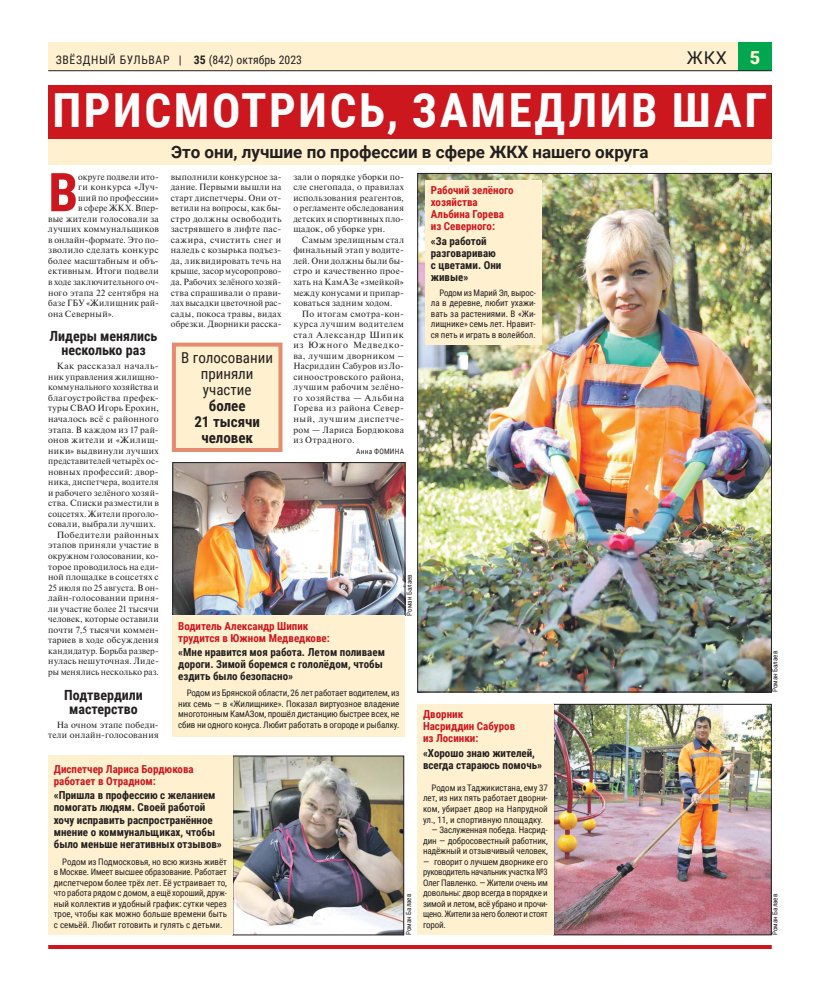
<style>
.page{position:relative;width:820px;height:993px;background:#fff}
.page>*{position:absolute;margin:0;border:0;box-sizing:border-box;transform-origin:0 0}
.t1{font:700 53.4px "Roboto Condensed";color:#cc171e}
.t2{font:700 47px "Roboto Condensed";letter-spacing:.055em;color:#fff}
.t3{font:900 18px "Roboto";color:#fff1d0}
.t4{font:17.6px "Roboto";color:#231f20}
.t5{font:700 17px "Roboto";color:#231f20}
.t6{font:15px/16px "Roboto Condensed";color:#231f20;text-align:center}
.t7{font:700 15px/16px "Roboto Condensed";color:#231f20;text-align:center}
.t8{font:700 14px/14px "Roboto Condensed";color:#231f20;text-align:center}
.t9{font:11.7px "Roboto Condensed";letter-spacing:.04em;color:#231f20}
.t10{font:700 11px/12px "Roboto Condensed";color:#231f20}
.t11{font:700 11px/12px "Roboto Condensed";color:#cc171e}
.t12{font:9px/10.5px "Newton C";letter-spacing:.025em;color:#231f20;text-align:justify}
.t13{font:9px/10.5px "Roboto Condensed";letter-spacing:-.01em;color:#231f20;text-align:justify}
.t14{font:9px "Newton C";letter-spacing:.045em;color:#231f20}
.t15{font:9px "Newton C";color:#231f20}
.t16{font:9px "Newton C";letter-spacing:.05em;color:#231f20}
.t17{font:7.5px "Roboto Condensed";letter-spacing:.025em;color:#231f20}
.t18{font:7px "Roboto Condensed";color:#231f20}
.s1{font-weight:700}
</style>
<div class="page">
<div style="left:48px;top:43px;width:723px;height:28px;background:#fff1d0"></div>
<div style="left:738px;top:43px;width:33px;height:28px;background:#00a650"></div>
<hr style="left:48px;top:70px;width:723px;height:1px;background:#231f20">
<hr style="left:48px;top:945px;width:723px;height:3px;background:#cc171e">
<div style="left:48px;top:85px;width:723px;height:54px;background:#cc171e"></div>
<div style="left:174px;top:344px;width:106px;height:106px;background:#fff1d0"></div>
<div style="left:172px;top:342px;width:110px;height:110px;border:4px solid #e48b70"></div>
<div style="left:48px;top:139px;width:723px;height:26px;background:#fff1d0"></div>
<img style="left:555px;top:706px;width:214px;height:226px">
<div style="left:553px;top:704px;width:218px;height:230px;border:1px solid #231f20"></div>
<img style="left:419px;top:175px;width:350px;height:515px">
<img style="left:234px;top:757px;width:168px;height:175px">
<div style="left:232px;top:755px;width:172px;height:179px;border:1px solid #231f20"></div>
<div style="left:48px;top:755px;width:184px;height:179px;background:#fff1d0"></div>
<img style="left:174px;top:464px;width:229px;height:149px">
<div style="left:172px;top:462px;width:233px;height:153px;border:1px solid #231f20"></div>
<div style="left:425px;top:180px;width:116px;height:164px;background:#fff1d0"></div>
<div style="left:417px;top:704px;width:136px;height:230px;background:#fff1d0"></div>
<div style="left:172px;top:615px;width:233px;height:121px;background:#fff1d0"></div>
<p class="t9" style="left:56px;top:53px;width:247px">ЗВЁЗДНЫЙ БУЛЬВАР | <span class="s1">35</span> (842) октябрь 2023</p>
<h3 class="t4" style="left:686px;top:47px;width:41px">ЖКХ</h3>
<h3 class="t3" style="left:749px;top:47px;width:12px">5</h3>
<h2 class="t2" style="left:52px;top:84px;width:716px">ПРИСМОТРИСЬ, ЗАМЕДЛИВ ШАГ</h2>
<h3 class="t5" style="left:171px;top:143px;width:479px">Это они, лучшие по профессии в сфере ЖКХ нашего округа</h3>
<h1 class="t1" style="left:48px;top:162px;width:31px">В</h1>
<p class="t12" style="left:78px;top:172px;width:82px">округе подвели ито-</p>
<p class="t12" style="left:78px;top:183px;width:82px">ги конкурса «Луч-</p>
<p class="t12" style="left:78px;top:193px;width:82px">ший по профессии»</p>
<p class="t12" style="left:78px;top:204px;width:82px">в сфере ЖКХ. Впер-</p>
<p class="t12" style="left:48px;top:214px;width:112px">вые жители голосовали за</p>
<p class="t12" style="left:48px;top:225px;width:112px">лучших коммунальщиков</p>
<p class="t12" style="left:48px;top:235px;width:112px">в онлайн-формате. Это по-</p>
<p class="t12" style="left:48px;top:246px;width:112px">зволило сделать конкурс</p>
<p class="t12" style="left:48px;top:256px;width:112px">более масштабным и объ-</p>
<p class="t12" style="left:48px;top:267px;width:112px">ективным. Итоги подвели</p>
<p class="t12" style="left:48px;top:277px;width:112px">в ходе заключительного оч-</p>
<p class="t12" style="left:48px;top:288px;width:112px">ного этапа 22 сентября на</p>
<p class="t12" style="left:48px;top:298px;width:112px">базе ГБУ «Жилищник рай-</p>
<p class="t12" style="left:48px;top:309px;width:67px">она Северный».</p>
<h3 class="t8" style="left:50px;top:329px;width:109px">Лидеры менялись несколько раз</h3>
<p class="t14" style="left:57px;top:363px;width:103px">Как рассказал началь-</p>
<p class="t12" style="left:48px;top:372px;width:112px">ник управления жилищно-</p>
<p class="t12" style="left:48px;top:383px;width:112px">коммунального хозяйства и</p>
<p class="t12" style="left:48px;top:393px;width:112px">благоустройства префек-</p>
<p class="t12" style="left:48px;top:404px;width:112px">туры СВАО Игорь Ерохин,</p>
<p class="t12" style="left:48px;top:414px;width:112px">началось всё с районного</p>
<p class="t12" style="left:48px;top:425px;width:112px">этапа. В каждом из 17 рай-</p>
<p class="t16" style="left:48px;top:436px;width:112px">онов жители и «Жилищ-</p>
<p class="t12" style="left:48px;top:446px;width:112px">ники» выдвинули лучших</p>
<p class="t12" style="left:48px;top:456px;width:112px">представителей четырёх ос-</p>
<p class="t12" style="left:48px;top:467px;width:112px">новных профессий: двор-</p>
<p class="t12" style="left:48px;top:477px;width:112px">ника, диспетчера, водителя</p>
<p class="t12" style="left:48px;top:488px;width:112px">и рабочего зелёного хозяй-</p>
<p class="t12" style="left:48px;top:498px;width:112px">ства. Списки разместили в</p>
<p class="t12" style="left:48px;top:509px;width:112px">соцсетях. Жители проголо-</p>
<p class="t12" style="left:48px;top:520px;width:109px">совали, выбрали лучших.</p>
<p class="t14" style="left:57px;top:531px;width:103px">Победители районных</p>
<p class="t12" style="left:48px;top:541px;width:112px">этапов приняли участие в</p>
<p class="t12" style="left:48px;top:551px;width:112px">окружном голосовании, ко-</p>
<p class="t12" style="left:48px;top:562px;width:112px">торое проводилось на еди-</p>
<p class="t12" style="left:48px;top:572px;width:112px">ной площадке в соцсетях с</p>
<p class="t12" style="left:48px;top:583px;width:112px">25 июля по 25 августа. В он-</p>
<p class="t12" style="left:48px;top:593px;width:112px">лайн-голосовании приня-</p>
<p class="t12" style="left:48px;top:604px;width:112px">ли участие более 21 тысячи</p>
<p class="t12" style="left:48px;top:614px;width:112px">человек, которые оставили</p>
<p class="t12" style="left:48px;top:625px;width:112px">почти 7,5 тысячи коммен-</p>
<p class="t12" style="left:48px;top:635px;width:112px">тариев в ходе обсуждения</p>
<p class="t12" style="left:48px;top:646px;width:112px">кандидатур. Борьба развер-</p>
<p class="t12" style="left:48px;top:656px;width:112px">нулась нешуточная. Лиде-</p>
<p class="t15" style="left:48px;top:668px;width:112px">ры менялись несколько раз.</p>
<h3 class="t8" style="left:64px;top:687px;width:80px">Подтвердили мастерство</h3>
<p class="t12" style="left:48px;top:720px;width:112px;text-align:right">На очном этапе победи&shy;тели онлайн-голосования</p>
<p class="t12" style="left:171px;top:172px;width:112px">выполнили конкурсное за&shy;дание. Первыми вышли на старт диспетчеры. Они от&shy;ветили на вопросы, как бы&shy;стро должны освободить застрявшего в лифте пас&shy;сажира, счистить снег и наледь с козырька подъез&shy;да, ликвидировать течь на крыше, засор мусоропрово&shy;да. Рабочих зелёного хозяй&shy;ства спрашивали о прави&shy;лах высадки цветочной рас&shy;сады, покоса травы, видах обрезки. Дворники расска-</p>
<p class="t12" style="left:293px;top:172px;width:112px">зали о порядке уборки по&shy;сле снегопада, о правилах использования реагентов, о регламенте обследования детских и спортивных пло&shy;щадок, об уборке урн.</p>
<p class="t12" style="left:293px;top:235px;width:112px;text-indent:9px">Самым зрелищным стал финальный этап у водите&shy;лей. Они должны были бы&shy;стро и качественно прое&shy;хать на КамАЗе «змейкой» между конусами и припар&shy;коваться задним ходом.</p>
<p class="t12" style="left:293px;top:309px;width:112px;text-indent:9px">По итогам смотра-кон&shy;курса лучшим водителем стал Александр Шипик из Южного Медведко&shy;ва, лучшим дворником – Насриддин Сабуров из Ло&shy;синоостровского района, лучшим рабочим зелёно&shy;го хозяйства — Альбина Горева из района Север&shy;ный, лучшим диспетче&shy;ром — Лариса Бордюкова из Отрадного.</p>
<p class="t17" style="left:356px;top:446px;width:49px">Анна ФОМИНА</p>
<h3 class="t6" style="left:181px;top:349px;width:93px">В голосовании приняли участие</h3>
<h3 class="t7" style="left:194px;top:397px;width:67px">более<br>21 тысячи человек</h3>
<p class="t18" style="left:405px;top:615px;width:43px;rotate:-90deg">Роман Балаев</p>
<p class="t11" style="left:178px;top:619px;width:153px">Водитель Александр Шипик трудится в Южном Медведкове:</p>
<p class="t10" style="left:178px;top:646px;width:208px">«Мне нравится моя работа. Летом поливаем дороги. Зимой боремся с гололёдом, чтобы ездить было безопасно»</p>
<p class="t13" style="left:178px;top:687px;width:223px;text-indent:9px">Родом из Брянской области, 26 лет работает водителем, из них семь — в «Жилищнике». Показал виртуозное владение многотонным КамАЗом, прошёл дистанцию быстрее всех, не сбив ни одного конуса. Любит работать в огороде и рыбалку.</p>
<p class="t11" style="left:54px;top:762px;width:141px">Диспетчер Лариса Бордюкова работает в Отрадном:</p>
<p class="t10" style="left:54px;top:789px;width:169px">«Пришла в профессию с желанием помогать людям. Своей работой хочу исправить распространённое мнение о коммунальщиках, чтобы было меньше негативных отзывов»</p>
<p class="t13" style="left:54px;top:856px;width:175px;text-indent:9px">Родом из Подмосковья, но всю жизнь живёт в Москве. Имеет высшее образование. Работает диспетчером более трёх лет. Её устраивает то, что работа рядом с домом, а ещё хороший, друж&shy;ный коллектив и удобный график: сутки через трое, чтобы как можно больше времени быть с семьёй. Любит готовить и гулять с детьми.</p>
<p class="t18" style="left:404px;top:934px;width:43px;rotate:-90deg">Роман Балаев</p>
<p class="t11" style="left:430px;top:184px;width:84px">Рабочий зелёного хозяйства<br>Альбина Горева из Северного:</p>
<p class="t10" style="left:430px;top:235px;width:72px">«За работой разговариваю с цветами. Они живые»</p>
<p class="t13" style="left:430px;top:287px;width:106px;text-indent:9px">Родом из Марий Эл, вырос&shy;ла в деревне, любит ухажи&shy;вать за растениями. В «Жи&shy;лищнике» семь лет. Нравит&shy;ся петь и играть в волейбол.</p>
<p class="t11" style="left:423px;top:708px;width:94px">Дворник<br>Насриддин Сабуров из Лосинки:</p>
<p class="t10" style="left:423px;top:747px;width:121px">«Хорошо знаю жителей, всегда стараюсь помочь»</p>
<p class="t13" style="left:423px;top:782px;width:126px;text-indent:9px">Родом из Таджикистана, ему 37 лет, из них пять работает дворни&shy;ком, убирает двор на Напрудной ул., 11, и спортивную площадку.</p>
<p class="t13" style="left:423px;top:824px;width:126px;text-indent:9px">— Заслуженная победа. Насрид&shy;дин — добросовестный работник, надёжный и отзывчивый человек,</p>
<p class="t13" style="left:423px;top:856px;width:126px">— говорит о лучшем дворнике его руководитель начальник участка №3<br>Олег Павленко. — Жители очень им довольны: двор всегда в порядке и зимой и летом, всё убрано и прочи&shy;щено. Жители за него болеют и стоят горой.</p>
<p class="t18" style="left:770px;top:692px;width:43px;rotate:-90deg">Роман Балаев</p>
<p class="t18" style="left:770px;top:934px;width:43px;rotate:-90deg">Роман Балаев</p>
</div>
